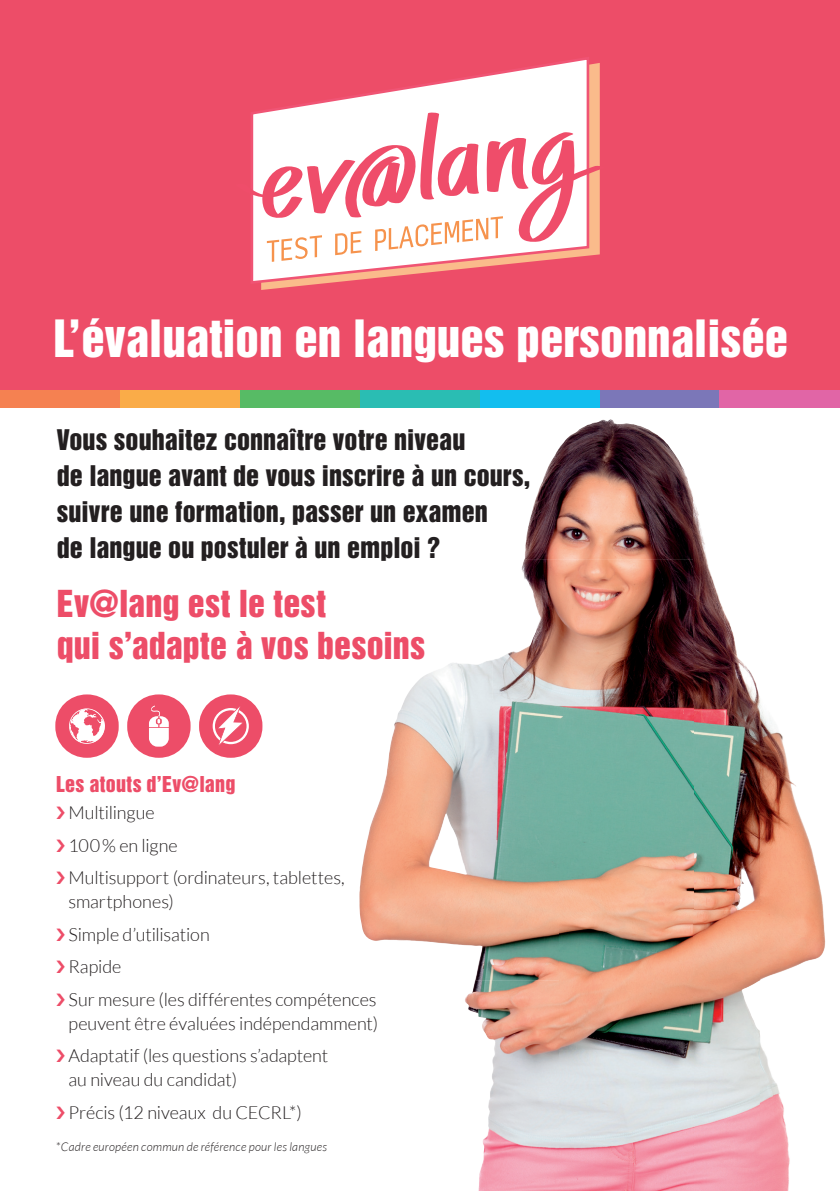
<style>
.page{position:relative;width:840px;height:1191px;background:#fff}
.page>*{position:absolute;margin:0;border:0;box-sizing:border-box;transform-origin:0 0}
.t1{font:47px "Helvetica Inserat LT";color:#fff}
.t2{font:34px/42px "Helvetica Inserat LT";letter-spacing:.005em;color:#ed4d68}
.t3{font:26px/36px "Helvetica Inserat LT";letter-spacing:.005em;color:#231f20}
.t4{font:20px "Helvetica Inserat LT";letter-spacing:.02em;color:#ed4d68}
.t5{font:300 18px/32.6px "Lato";letter-spacing:-.005em;color:#231f20}
.t6{font:italic 300 12px "Lato";letter-spacing:.02em;color:#231f20}
.s1{font-style:normal}
</style>
<div class="page">
<div style="left:0;top:0;width:839px;height:397px;background:#ed4d68"></div>
<svg style="left:261px;top:63px;width:338px;height:227px"></svg>
<svg style="left:251px;top:57px;width:339px;height:228px"></svg>
<svg style="left:251px;top:112px;width:349px;height:150px"></svg>
<div style="left:0;top:391px;width:120px;height:17px;background:#f58151"></div>
<div style="left:120px;top:391px;width:120px;height:17px;background:#faac48"></div>
<div style="left:240px;top:391px;width:120px;height:17px;background:#57bb65"></div>
<div style="left:360px;top:391px;width:119px;height:17px;background:#2abdb3"></div>
<div style="left:479px;top:391px;width:120px;height:17px;background:#12beef"></div>
<div style="left:599px;top:391px;width:120px;height:17px;background:#7b77b8"></div>
<div style="left:719px;top:391px;width:120px;height:17px;background:#e165a6"></div>
<div style="left:127px;top:694px;width:63px;height:63px;background:#ed4d68;border-radius:31px"></div>
<svg style="left:149px;top:705px;width:20px;height:41px"></svg>
<div style="left:55px;top:694px;width:64px;height:63px;background:#ed4d68;border-radius:31px"></div>
<svg style="left:69px;top:708px;width:36px;height:36px"></svg>
<div style="left:199px;top:694px;width:63px;height:63px;background:#ed4d68;border-radius:31px"></div>
<svg style="left:212px;top:706px;width:37px;height:39px"></svg>
<img style="left:524px;top:419px;width:169px;height:140px">
<img style="left:692px;top:496px;width:67px;height:695px">
<img style="left:492px;top:559px;width:201px;height:281px">
<img style="left:367px;top:660px;width:125px;height:180px">
<img style="left:759px;top:696px;width:66px;height:354px">
<img style="left:359px;top:840px;width:200px;height:140px">
<img style="left:559px;top:840px;width:134px;height:351px">
<img style="left:465px;top:980px;width:94px;height:211px">
<img style="left:759px;top:1050px;width:31px;height:141px">
<h1 class="t1" style="left:53px;top:311px;width:736px">L’évaluation en langues personnalisée</h1>
<h3 class="t3" style="left:57px;top:422px;width:475px">Vous souhaitez connaître votre niveau<br>de langue avant de vous inscrire à un cours, suivre une formation, passer un examen<br>de langue ou postuler à un emploi ?</h3>
<h2 class="t2" style="left:57px;top:583px;width:370px">Ev@lang est le test<br>qui s’adapte à vos besoins</h2>
<p class="t4" style="left:56px;top:772px;width:181px">Les atouts d’Ev@lang</p>
<p class="t5" style="left:68px;top:796px;width:278px">Multilingue<br>100 % en ligne<br>Multisupport (ordinateurs, tablettes,</p>
<p class="t5" style="left:68px;top:885px;width:309px">smartphones)<br>Simple d’utilisation<br>Rapide<br>Sur mesure (les différentes compétences</p>
<p class="t5" style="left:68px;top:1007px;width:311px">peuvent être évaluées indépendamment)<br>Adaptatif (les questions s’adaptent</p>
<p class="t5" style="left:68px;top:1063px;width:235px">au niveau du candidat)<br>Précis (12 niveaux du CECRL*)</p>
<p class="t6" style="left:56px;top:1140px;width:272px"><span class="s1">*</span>Cadre européen commun de référence pour les langues</p>
</div>
